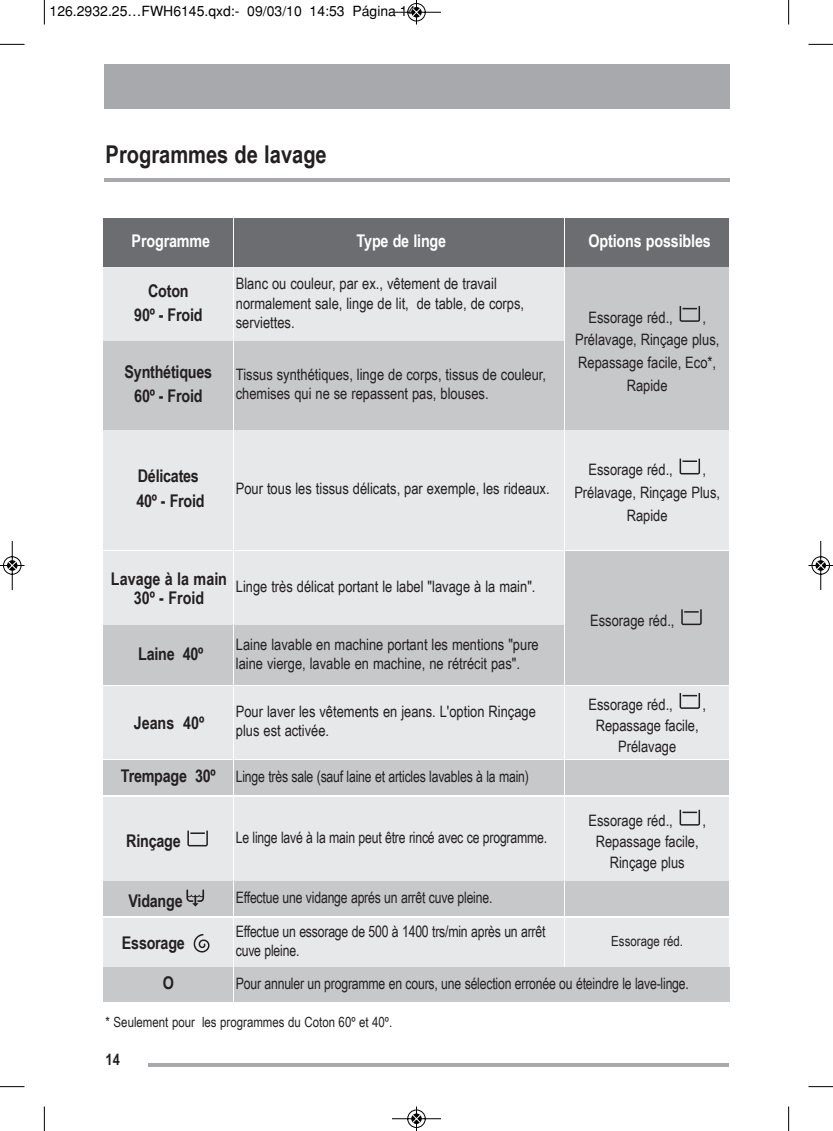
<style>
.page{position:relative;width:833px;height:1131px;background:#fff}
.page>*{position:absolute;margin:0;border:0;box-sizing:border-box;transform-origin:0 0}
.t1{font:700 24.5px "Arial Narrow";color:#231f20}
.t2{font:700 17.5px/24.2px "Arial Narrow";letter-spacing:-.015em;color:#231f20;text-align:center}
.t3{font:700 17.5px "Arial Narrow";letter-spacing:-.01em;color:#fff}
.t4{font:15.75px/19.2px "Arial Narrow";color:#231f20}
.t5{font:15.75px/19.2px "Arial Narrow";color:#231f20;scale:.95 1}
.t6{font:700 15.75px "Arial Narrow";color:#231f20}
.t7{font:14px "Arial Narrow";color:#231f20}
.t8{font:14px "Helvetica";color:#000}
.s1{font-weight:700;font-size:17.5px}
</style>
<div class="page">
<div style="left:104px;top:218px;width:129px;height:50px;background:#6c6d70"></div>
<div style="left:234px;top:218px;width:330px;height:50px;background:#6c6d70"></div>
<div style="left:565px;top:218px;width:164px;height:50px;background:#6c6d70"></div>
<div style="left:104px;top:268px;width:129px;height:74px;background:#e7e8e9"></div>
<div style="left:234px;top:268px;width:330px;height:74px;background:#e7e8e9"></div>
<div style="left:565px;top:268px;width:164px;height:162px;background:#c7c8ca"></div>
<svg style="left:679px;top:306px;width:21px;height:16px"></svg>
<div style="left:104px;top:341px;width:129px;height:88px;background:#c7c8ca"></div>
<div style="left:234px;top:341px;width:330px;height:88px;background:#c7c8ca"></div>
<div style="left:104px;top:430px;width:129px;height:119px;background:#e7e8e9"></div>
<div style="left:234px;top:430px;width:330px;height:119px;background:#e7e8e9"></div>
<div style="left:565px;top:430px;width:164px;height:119px;background:#e7e8e9"></div>
<svg style="left:679px;top:458px;width:21px;height:16px"></svg>
<div style="left:104px;top:551px;width:129px;height:74px;background:#e7e8e9"></div>
<div style="left:234px;top:551px;width:330px;height:74px;background:#e7e8e9"></div>
<div style="left:104px;top:625px;width:129px;height:60px;background:#c7c8ca"></div>
<div style="left:234px;top:625px;width:330px;height:60px;background:#c7c8ca"></div>
<div style="left:565px;top:551px;width:164px;height:133px;background:#c7c8ca"></div>
<svg style="left:681px;top:609px;width:21px;height:16px"></svg>
<div style="left:104px;top:686px;width:129px;height:73px;background:#e7e8e9"></div>
<div style="left:234px;top:686px;width:330px;height:73px;background:#e7e8e9"></div>
<div style="left:565px;top:686px;width:164px;height:73px;background:#e7e8e9"></div>
<svg style="left:679px;top:693px;width:21px;height:16px"></svg>
<hr style="left:104px;top:178px;width:625px;height:4px;background:#a8a9ad">
<div style="left:104px;top:797px;width:129px;height:84px;background:#e7e8e9"></div>
<svg style="left:187px;top:830px;width:21px;height:16px"></svg>
<div style="left:234px;top:797px;width:330px;height:84px;background:#e7e8e9"></div>
<div style="left:565px;top:797px;width:164px;height:84px;background:#e7e8e9"></div>
<svg style="left:679px;top:809px;width:21px;height:16px"></svg>
<div style="left:104px;top:881px;width:129px;height:35px;background:#c7c8ca"></div>
<svg style="left:186px;top:889px;width:18px;height:17px"></svg>
<div style="left:234px;top:881px;width:330px;height:35px;background:#c7c8ca"></div>
<div style="left:565px;top:881px;width:164px;height:35px;background:#c7c8ca"></div>
<div style="left:104px;top:760px;width:129px;height:35px;background:#c7c8ca"></div>
<div style="left:234px;top:760px;width:330px;height:35px;background:#c7c8ca"></div>
<div style="left:565px;top:760px;width:164px;height:35px;background:#c7c8ca"></div>
<div style="left:104px;top:917px;width:129px;height:50px;background:#e7e8e9"></div>
<svg style="left:194px;top:934px;width:15px;height:18px"></svg>
<div style="left:234px;top:917px;width:330px;height:50px;background:#e7e8e9"></div>
<div style="left:565px;top:917px;width:164px;height:50px;background:#e7e8e9"></div>
<div style="left:104px;top:967px;width:129px;height:35px;background:#c7c8ca"></div>
<div style="left:234px;top:967px;width:495px;height:35px;background:#c7c8ca"></div>
<hr style="left:149px;top:1063px;width:580px;height:3px;background:#a8a9ad">
<div style="left:104px;top:64px;width:625px;height:45px;background:#a8a9ad"></div>
<svg style="left:44px;top:0;width:1px;height:25px"></svg>
<svg style="left:0;top:44px;width:24px;height:1px"></svg>
<svg style="left:788px;top:0;width:1px;height:25px"></svg>
<svg style="left:808px;top:44px;width:25px;height:1px"></svg>
<svg style="left:44px;top:1106px;width:1px;height:24px"></svg>
<svg style="left:0;top:1086px;width:24px;height:1px"></svg>
<svg style="left:788px;top:1106px;width:1px;height:24px"></svg>
<svg style="left:808px;top:1086px;width:25px;height:1px"></svg>
<svg style="left:392px;top:0;width:49px;height:25px"></svg>
<svg style="left:392px;top:1106px;width:49px;height:24px"></svg>
<svg style="left:0;top:541px;width:25px;height:49px"></svg>
<svg style="left:808px;top:541px;width:25px;height:49px"></svg>
<p class="t8" style="left:50px;top:3px;width:367px">126.2932.25…FWH6145.qxd:- 09/03/10 14:53 Página 14</p>
<h1 class="t1" style="left:106px;top:140px;width:223px">Programmes de lavage</h1>
<p class="t3" style="left:132px;top:231px;width:80px">Programme</p>
<p class="t3" style="left:357px;top:231px;width:91px">Type de linge</p>
<p class="t3" style="left:588px;top:231px;width:124px">Options possibles</p>
<p class="t2" style="left:134px;top:278px;width:70px">Coton<br>90º - Froid</p>
<p class="t4" style="left:236px;top:274px;width:290px">Blanc ou couleur, par ex., vêtement de travail normalement sale, linge de lit, de table, de corps, serviettes.</p>
<p class="t4" style="left:588px;top:307px;width:86px">Essorage réd.,</p>
<p class="t4" style="left:702px;top:307px;width:5px">,</p>
<p class="t4" style="left:575px;top:330px;width:146px">Prélavage, Rinçage plus,</p>
<p class="t4" style="left:578px;top:353px;width:139px">Repassage facile, Eco*,</p>
<p class="t4" style="left:627px;top:375px;width:42px">Rapide</p>
<p class="t2" style="left:125px;top:359px;width:89px">Synthétiques<br>60º - Froid</p>
<p class="t4" style="left:236px;top:364px;width:312px">Tissus synthétiques, linge de corps, tissus de couleur, chemises qui ne se repassent pas, blouses.</p>
<p class="t2" style="left:136px;top:464px;width:70px;text-align:left">Délicates<br>40º - Froid</p>
<p class="t4" style="left:236px;top:478px;width:315px">Pour tous les tissus délicats, par exemple, les rideaux.</p>
<p class="t2" style="left:111px;top:569px;width:118px;line-height:19.2px">Lavage à la main<br>30º - Froid</p>
<p class="t4" style="left:236px;top:577px;width:301px">Linge très délicat portant le label "lavage à la main".</p>
<p class="t2" style="left:138px;top:641px;width:67px">Laine 40º</p>
<p class="t4" style="left:236px;top:634px;width:304px">Laine lavable en machine portant les mentions "pure laine vierge, lavable en machine, ne rétrécit pas".</p>
<p class="t2" style="left:134px;top:710px;width:72px">Jeans 40º</p>
<p class="t4" style="left:236px;top:701px;width:302px">Pour laver les vêtements en jeans. L'option Rinçage plus est activée.</p>
<p class="t5" style="left:121px;top:766px;width:431px"><span class="s1">Trempage 30º</span> Linge très sale (sauf laine et articles lavables à la main)</p>
<p class="t2" style="left:126px;top:828px;width:56px">Rinçage</p>
<p class="t5" style="left:236px;top:828px;width:329px">Le linge lavé à la main peut être rincé avec ce programme.</p>
<p class="t2" style="left:128px;top:888px;width:56px">Vidange</p>
<p class="t5" style="left:236px;top:887px;width:272px">Effectue une vidange aprés un arrêt cuve pleine.</p>
<p class="t4" style="left:588px;top:460px;width:86px">Essorage réd.,</p>
<p class="t4" style="left:702px;top:460px;width:5px">,</p>
<p class="t4" style="left:574px;top:482px;width:147px">Prélavage, Rinçage Plus,</p>
<p class="t4" style="left:627px;top:505px;width:42px">Rapide</p>
<p class="t4" style="left:590px;top:610px;width:86px">Essorage réd.,</p>
<p class="t4" style="left:588px;top:694px;width:86px">Essorage réd.,</p>
<p class="t4" style="left:702px;top:694px;width:5px">,</p>
<p class="t4" style="left:596px;top:714px;width:105px;line-height:21px;text-align:center">Repassage facile,<br>Prélavage</p>
<p class="t4" style="left:588px;top:811px;width:86px">Essorage réd.,</p>
<p class="t4" style="left:702px;top:811px;width:5px">,</p>
<p class="t4" style="left:596px;top:831px;width:105px;line-height:21px;text-align:center">Repassage facile,<br>Rinçage plus</p>
<p class="t2" style="left:122px;top:930px;width:64px">Essorage</p>
<p class="t5" style="left:236px;top:921px;width:327px">Effectue un essorage de 500 à 1400 trs/min après un arrêt cuve pleine.</p>
<p class="t7" style="left:611px;top:933px;width:73px">Essorage réd.</p>
<p class="t2" style="left:163px;top:971px;width:13px">O</p>
<p class="t5" style="left:236px;top:973px;width:478px">Pour annuler un programme en cours, une sélection erronée ou éteindre le lave-linge.</p>
<p class="t7" style="left:106px;top:1013px;width:288px">* Seulement pour les programmes du Coton 60º et 40º.</p>
<p class="t6" style="left:106px;top:1050px;width:16px">14</p>
</div>
